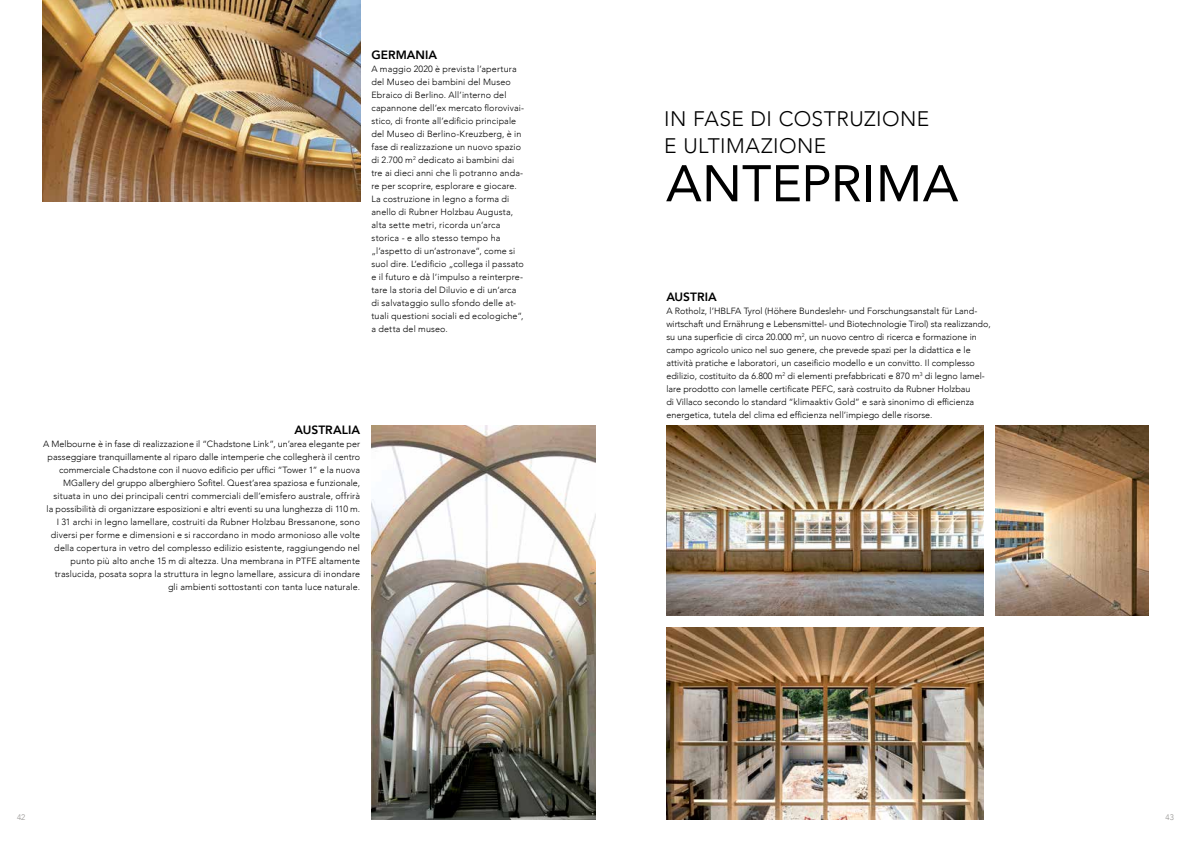
<style>
.page{position:relative;width:1191px;height:842px;background:#fff}
.page>*{position:absolute;margin:0;border:0;box-sizing:border-box;transform-origin:0 0}
.t1{font:51px "Avenir";letter-spacing:.005em;color:#000}
.t2{font:300 21px/27px "Avenir";letter-spacing:.02em;color:#000}
.t3{font:800 12px "Avenir";color:#000}
.t4{font:300 9px/13px "Avenir";letter-spacing:.005em;color:#000}
.t5{font:300 8px "Avenir";color:#949290}
</style>
<div class="page">
<img style="left:666px;top:426px;width:318px;height:190px">
<img style="left:666px;top:627px;width:318px;height:192px">
<img style="left:371px;top:426px;width:224px;height:393px">
<img style="left:43px;top:0;width:317px;height:201px">
<img style="left:995px;top:426px;width:153px;height:190px">
<h3 class="t3" style="left:371px;top:47px;width:67px">GERMANIA</h3>
<p class="t4" style="left:371px;top:62px;width:154px">A maggio 2020 è prevista l’apertura del Museo dei bambini del Museo Ebraico di Berlino. All’interno del capannone dell’ex mercato florovivai&shy;stico, di fronte all’edificio principale del Museo di Berlino-Kreuzberg, è in fase di realizzazione un nuovo spazio di 2.700 m<sup>2</sup> dedicato ai bambini dai tre ai dieci anni che lì potranno anda&shy;re per scoprire, esplorare e giocare.<br>La costruzione in legno a forma di anello di Rubner Holzbau Augusta, alta sette metri, ricorda un‘arca storica - e allo stesso tempo ha „l‘aspetto di un‘astronave“, come si suol dire. L‘edificio „collega il passato e il futuro e dà l‘impulso a reinterpre&shy;tare la storia del Diluvio e di un‘arca di salvataggio sullo sfondo delle at&shy;tuali questioni sociali ed ecologiche“, a detta del museo.</p>
<h3 class="t3" style="left:294px;top:422px;width:67px">AUSTRALIA</h3>
<p class="t4" style="left:43px;top:437px;width:318px;text-align:right">A Melbourne è in fase di realizzazione il “Chadstone Link”, un’area elegante per passeggiare tranquillamente al riparo dalle intemperie che collegherà il centro commerciale Chadstone con il nuovo edificio per uffici “Tower 1” e la nuova MGallery del gruppo alberghiero Sofitel. Quest’area spaziosa e funzionale, situata in uno dei principali centri commerciali dell’emisfero australe, offrirà<br>la possibilità di organizzare esposizioni e altri eventi su una lunghezza di 110 m.<br>I 31 archi in legno lamellare, costruiti da Rubner Holzbau Bressanone, sono diversi per forme e dimensioni e si raccordano in modo armonioso alle volte della copertura in vetro del complesso edilizio esistente, raggiungendo nel punto più alto anche 15 m di altezza. Una membrana in PTFE altamente traslucida, posata sopra la struttura in legno lamellare, assicura di inondare gli ambienti sottostanti con tanta luce naturale.</p>
<h2 class="t2" style="left:664px;top:106px;width:267px">IN FASE DI COSTRUZIONE<br>E ULTIMAZIONE</h2>
<h1 class="t1" style="left:666px;top:154px;width:294px">ANTEPRIMA</h1>
<h3 class="t3" style="left:666px;top:289px;width:52px">AUSTRIA</h3>
<p class="t4" style="left:666px;top:304px;width:326px">A Rotholz, l’HBLFA Tyrol (Höhere Bundeslehr- und Forschungsanstalt für Land&shy;wirtschaft und Ernährung e Lebensmittel- und Biotechnologie Tirol) sta realizzando, su una superficie di circa 20.000 m<sup>2</sup>, un nuovo centro di ricerca e formazione in campo agricolo unico nel suo genere, che prevede spazi per la didattica e le attività pratiche e laboratori, un caseificio modello e un convitto. Il complesso edilizio, costituito da 6.800 m<sup>2</sup> di elementi prefabbricati e 870 m<sup>3</sup> di legno lamel&shy;lare prodotto con lamelle certificate PEFC, sarà costruito da Rubner Holzbau<br>di Villaco secondo lo standard “klimaaktiv Gold” e sarà sinonimo di efficienza energetica, tutela del clima ed efficienza nell’impiego delle risorse.</p>
<p class="t5" style="left:17px;top:812px;width:10px">42</p>
<p class="t5" style="left:1165px;top:813px;width:10px">43</p>
</div>
